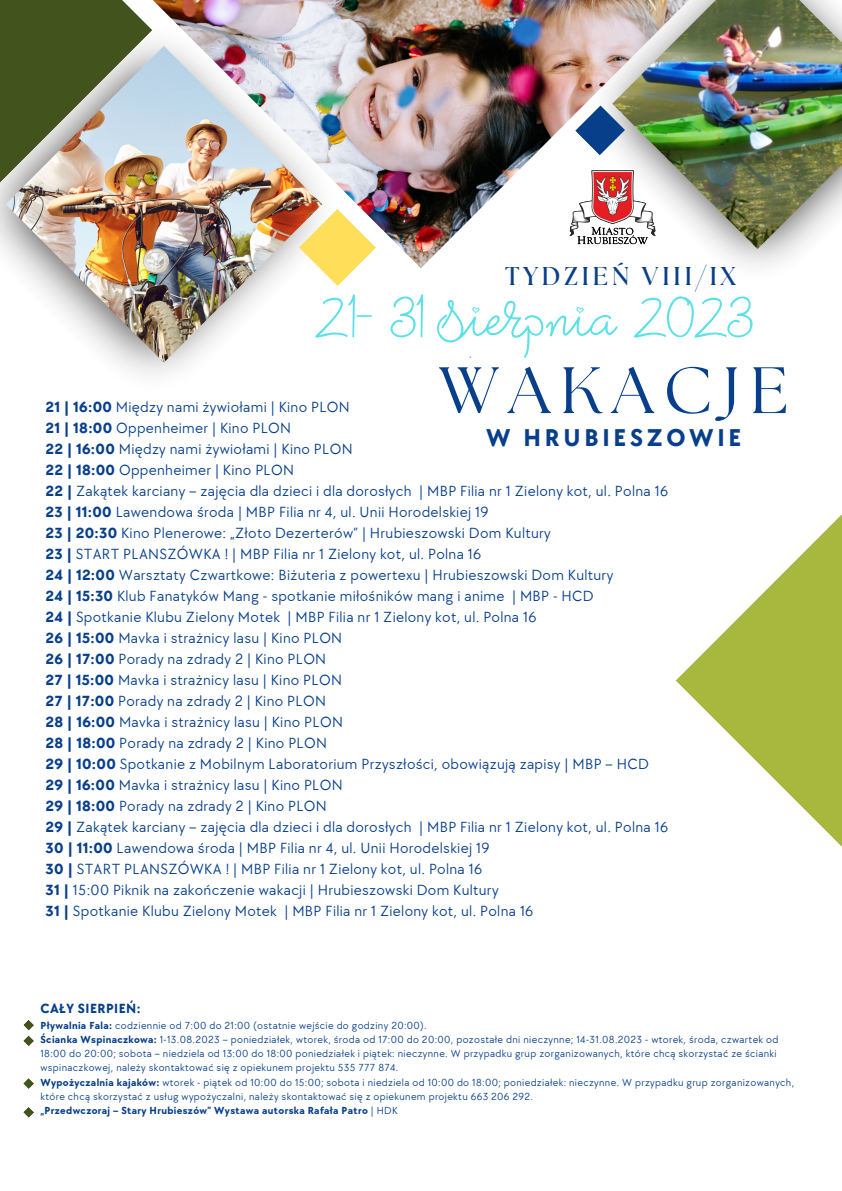
<style>
.page{position:relative;width:842px;height:1191px;background:#fff}
.page>*{position:absolute;margin:0;border:0;box-sizing:border-box;transform-origin:0 0}
.t1{font:71.6px "Heavenfield Mono";color:#5ce1e6}
.t2{font:65.4px "The Seasons";letter-spacing:.15em;color:#073f8b}
.t3{font:700 25.7px "The Seasons";letter-spacing:.15em;color:#073f8b}
.t4{font:700 25.1px "TT Chocolates";letter-spacing:.15em;color:#073f8b}
.t5{font:15.2px "TT Chocolates";letter-spacing:.02em;color:#073f8b}
.t6{font:700 13.7px "TT Chocolates";letter-spacing:.03em;color:#073f8b}
.t7{font:10.6px/14.2px "TT Chocolates";letter-spacing:.03em;color:#073f8b}
.t8{font:700 10.6px "TT Chocolates";letter-spacing:.03em;color:#073f8b}
.s1{font-weight:700}
.s2{font-weight:400}
</style>
<div class="page">
<svg style="left:676px;top:514px;width:166px;height:333px"></svg>
<img style="left:361px;top:0;width:202px;height:268px">
<img style="left:0;top:0;width:361px;height:376px">
<img style="left:6px;top:46px;width:316px;height:316px">
<img style="left:563px;top:0;width:235px;height:267px">
<img style="left:612px;top:0;width:230px;height:249px">
<svg style="left:575px;top:105px;width:50px;height:50px"></svg>
<img style="left:0;top:0;width:153px;height:209px">
<svg style="left:299px;top:209px;width:77px;height:77px"></svg>
<svg style="left:23px;top:1020px;width:11px;height:26px"></svg>
<svg style="left:23px;top:1078px;width:11px;height:11px"></svg>
<svg style="left:23px;top:1107px;width:11px;height:10px"></svg>
<p class="t3" style="left:505px;top:264px;width:232px">TYDZIEŃ VIII/IX</p>
<p class="t1" style="left:315px;top:244px;width:439px">21- 31 sierpnia 2023</p>
<p class="t2" style="left:439px;top:360px;width:351px">WAKACJE</p>
<p class="t4" style="left:486px;top:423px;width:257px">W HRUBIESZOWIE</p>
<p class="t5" style="left:46px;top:398px;width:306px"><span class="s1">21 | 16:00</span> Między nami żywiołami | Kino PLON</p>
<p class="t5" style="left:46px;top:419px;width:247px"><span class="s1">21 | 18:00</span> Oppenheimer | Kino PLON</p>
<p class="t5" style="left:46px;top:440px;width:308px"><span class="s1">22 | 16:00</span> Między nami żywiołami | Kino PLON</p>
<p class="t5" style="left:46px;top:461px;width:250px"><span class="s1">22 | 18:00</span> Oppenheimer | Kino PLON</p>
<p class="t5" style="left:46px;top:482px;width:624px"><span class="s1">22 |</span> Zakątek karciany – zajęcia dla dzieci i dla dorosłych | MBP Filia nr 1 Zielony kot, ul. Polna 16</p>
<p class="t5" style="left:46px;top:503px;width:444px"><span class="s1">23 | 11:00</span> Lawendowa środa | MBP Filia nr 4, ul. Unii Horodelskiej 19</p>
<p class="t5" style="left:46px;top:524px;width:507px"><span class="s1">23 | 20:30</span> Kino Plenerowe: „Złoto Dezerterów” | Hrubieszowski Dom Kultury</p>
<p class="t5" style="left:46px;top:545px;width:437px"><span class="s1">23 |</span> START PLANSZÓWKA ! | MBP Filia nr 1 Zielony kot, ul. Polna 16</p>
<p class="t5" style="left:46px;top:566px;width:569px"><span class="s1">24 | 12:00</span> Warsztaty Czwartkowe: Biżuteria z powertexu | Hrubieszowski Dom Kultury</p>
<p class="t5" style="left:46px;top:587px;width:550px"><span class="s1">24 | 15:30</span> Klub Fanatyków Mang - spotkanie miłośników mang i anime | MBP - HCD</p>
<p class="t5" style="left:46px;top:608px;width:492px"><span class="s1">24 |</span> Spotkanie Klubu Zielony Motek | MBP Filia nr 1 Zielony kot, ul. Polna 16</p>
<p class="t5" style="left:46px;top:629px;width:298px"><span class="s1">26 | 15:00</span> Mavka i strażnicy lasu | Kino PLON</p>
<p class="t5" style="left:46px;top:650px;width:282px"><span class="s1">26 | 17:00</span> Porady na zdrady 2 | Kino PLON</p>
<p class="t5" style="left:46px;top:671px;width:298px"><span class="s1">27 | 15:00</span> Mavka i strażnicy lasu | Kino PLON</p>
<p class="t5" style="left:46px;top:692px;width:282px"><span class="s1">27 | 17:00</span> Porady na zdrady 2 | Kino PLON</p>
<p class="t5" style="left:46px;top:713px;width:299px"><span class="s1">28 | 16:00</span> Mavka i strażnicy lasu | Kino PLON</p>
<p class="t5" style="left:46px;top:734px;width:283px"><span class="s1">28 | 18:00</span> Porady na zdrady 2 | Kino PLON</p>
<p class="t5" style="left:46px;top:755px;width:605px"><span class="s1">29 | 10:00</span> Spotkanie z Mobilnym Laboratorium Przyszłości, obowiązują zapisy | MBP – HCD</p>
<p class="t5" style="left:46px;top:776px;width:299px"><span class="s1">29 | 16:00</span> Mavka i strażnicy lasu | Kino PLON</p>
<p class="t5" style="left:46px;top:797px;width:283px"><span class="s1">29 | 18:00</span> Porady na zdrady 2 | Kino PLON</p>
<p class="t5" style="left:46px;top:818px;width:624px"><span class="s1">29 |</span> Zakątek karciany – zajęcia dla dzieci i dla dorosłych | MBP Filia nr 1 Zielony kot, ul. Polna 16</p>
<p class="t5" style="left:46px;top:839px;width:445px"><span class="s1">30 | 11:00</span> Lawendowa środa | MBP Filia nr 4, ul. Unii Horodelskiej 19</p>
<p class="t5" style="left:46px;top:860px;width:438px"><span class="s1">30 |</span> START PLANSZÓWKA ! | MBP Filia nr 1 Zielony kot, ul. Polna 16</p>
<p class="t5" style="left:46px;top:881px;width:454px"><span class="s1">31 |</span> 15:00 Piknik na zakończenie wakacji | Hrubieszowski Dom Kultury</p>
<p class="t5" style="left:46px;top:902px;width:489px"><span class="s1">31 |</span> Spotkanie Klubu Zielony Motek | MBP Filia nr 1 Zielony kot, ul. Polna 16</p>
<p class="t6" style="left:40px;top:1000px;width:102px">CAŁY SIERPIEŃ:</p>
<p class="t7" style="left:40px;top:1018px;width:388px"><span class="s1">Pływalnia Fala:</span> codziennie od 7:00 do 21:00 (ostatnie wejście do godziny 20:00).</p>
<p class="t7" style="left:40px;top:1032px;width:739px"><span class="s1">Ścianka Wspinaczkowa:</span> 1-13.08.2023 – poniedziałek, wtorek, środa od 17:00 do 20:00, pozostałe dni nieczynne; 14-31.08.2023 - wtorek, środa, czwartek od<br>18:00 do 20:00; sobota – niedziela od 13:00 do 18:00 poniedziałek i piątek: nieczynne. W przypadku grup zorganizowanych, które chcą skorzystać ze ścianki wspinaczkowej, należy skontaktować się z opiekunem projektu 535 777 874.</p>
<p class="t7" style="left:40px;top:1075px;width:755px"><span class="s1">Wypożyczalnia kajaków:</span> wtorek - piątek od 10:00 do 15:00; sobota i niedziela od 10:00 do 18:00; poniedziałek: nieczynne. W przypadku grup zorganizowanych, które chcą skorzystać z usług wypożyczalni, należy skontaktować się z opiekunem projektu 663 206 292.</p>
<p class="t8" style="left:40px;top:1104px;width:359px">„Przedwczoraj – Stary Hrubieszów” Wystawa autorska Rafała Patro <span class="s2">| HDK</span></p>
</div>
